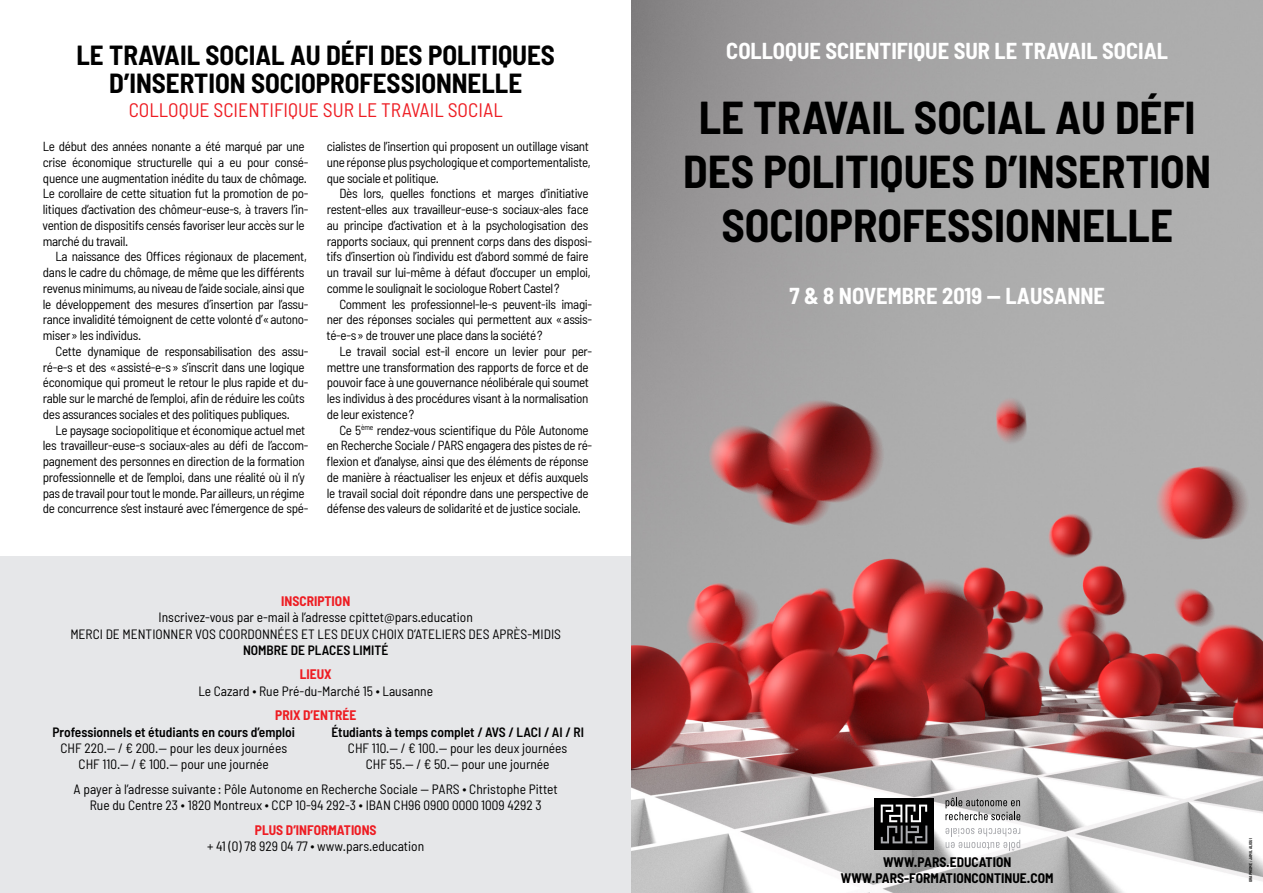
<style>
.page{position:relative;width:1263px;height:893px;background:#fff}
.page>*{position:absolute;margin:0;border:0;box-sizing:border-box;transform-origin:0 0}
.t1{font:700 semi-condensed 45px/54px "Barlow";color:#000;text-align:center}
.Item_de_l_horaire{font:700 semi-condensed 27px/28.5px "Barlow";color:#000;text-align:center}
.t2{font:700 semi-condensed 22.5px "Barlow";color:#fff}
.Item_de_l_horaire-2{font:semi-condensed 19.5px "Barlow";color:#ee1d23}
.Item_de_l_horaire-3{font:semi-condensed 13.5px/16.2px "Barlow";color:#000;text-align:center}
.Item_de_l_horaire-4{font:600 semi-condensed 13.5px "Barlow";color:#000}
.t3{font:700 semi-condensed 13.5px "Barlow";color:#000}
.Item_de_l_horaire-5{font:700 semi-condensed 13.5px "Barlow";color:#ee1d23}
.Item_de_l_horaire-6{font:semi-condensed 13.2px/15.8px "Barlow";letter-spacing:-.025em;color:#000}
.Item_de_l_horaire-7{font:600 semi-condensed 4.2px "Barlow";color:#000}
</style>
<div class="page">
<div style="left:0;top:556px;width:1263px;height:337px;background:#e6e7e9"></div>
<img style="left:631px;top:0;width:632px;height:893px">
<svg style="left:945px;top:798px;width:75px;height:22px;background:#a3a3a3"></svg>
<svg style="left:945px;top:828px;width:75px;height:22px"></svg>
<div style="left:874px;top:798px;width:60px;height:52px;background:#000"></div>
<svg style="left:881px;top:805px;width:46px;height:38px"></svg>
<p class="Item_de_l_horaire" style="left:76px;top:40px;width:480px">LE TRAVAIL SOCIAL AU DÉFI DES POLITIQUES<br>D’INSERTION SOCIOPROFESSIONNELLE</p>
<p class="Item_de_l_horaire-2" style="left:129px;top:98px;width:375px">COLLOQUE SCIENTIFIQUE SUR LE TRAVAIL SOCIAL</p>
<p class="Item_de_l_horaire-6" style="left:43px;top:138px;width:267px">Le début des années nonante a été marqué par une crise économique structurelle qui a eu pour consé&shy;quence une augmentation inédite du taux de chômage.<br>Le corollaire de cette situation fut la promotion de po&shy;litiques d’activation des chômeur-euse-s, à travers l’in&shy;vention de dispositifs censés favoriser leur accès sur le marché du travail.</p>
<p class="Item_de_l_horaire-6" style="left:43px;top:248px;width:267px;text-indent:13px">La naissance des Offices régionaux de placement, dans le cadre du chômage, de même que les différents revenus minimums, au niveau de l’aide sociale, ainsi que le développement des mesures d’insertion par l’assu&shy;rance invalidité témoignent de cette volonté d’«autono&shy;miser» les individus.</p>
<p class="Item_de_l_horaire-6" style="left:43px;top:343px;width:267px;text-indent:13px">Cette dynamique de responsabilisation des assu&shy;ré-e-s et des «assisté-e-s» s’inscrit dans une logique économique qui promeut le retour le plus rapide et du&shy;rable sur le marché de l’emploi, afin de réduire les coûts des assurances sociales et des politiques publiques.</p>
<p class="Item_de_l_horaire-6" style="left:43px;top:422px;width:267px;text-indent:13px">Le paysage sociopolitique et économique actuel met les travailleur-euse-s sociaux-ales au défi de l’accom&shy;pagnement des personnes en direction de la formation professionnelle et de l’emploi, dans une réalité où il n’y pas de travail pour tout le monde. Par ailleurs, un régime de concurrence s’est instauré avec l’émergence de spé-</p>
<p class="Item_de_l_horaire-6" style="left:327px;top:138px;width:265px">cialistes de l’insertion qui proposent un outillage visant une réponse plus psychologique et comportementaliste, que sociale et politique.</p>
<p class="Item_de_l_horaire-6" style="left:326px;top:185px;width:267px;text-indent:13px">Dès lors, quelles fonctions et marges d’initiative restent-elles aux travailleur-euse-s sociaux-ales face au principe d’activation et à la psychologisation des rapports sociaux, qui prennent corps dans des disposi&shy;tifs d’insertion où l’individu est d’abord sommé de faire un travail sur lui-même à défaut d’occuper un emploi, comme le soulignait le sociologue Robert Castel?</p>
<p class="Item_de_l_horaire-6" style="left:326px;top:296px;width:267px;text-align:justify;text-indent:13px">Comment les professionnel-le-s peuvent-ils imagi&shy;ner des réponses sociales qui permettent aux «assis&shy;té-e-s» de trouver une place dans la société?</p>
<p class="Item_de_l_horaire-6" style="left:327px;top:343px;width:267px;text-indent:13px">Le travail social est-il encore un levier pour per&shy;mettre une transformation des rapports de force et de pouvoir face à une gouvernance néolibérale qui soumet les individus à des procédures visant à la normalisation de leur existence?</p>
<p class="Item_de_l_horaire-6" style="left:326px;top:422px;width:267px;text-indent:13px">Ce 5<sup>ème</sup> rendez-vous scientifique du Pôle Autonome en Recherche Sociale / PARS engagera des pistes de ré&shy;flexion et d’analyse, ainsi que des éléments de réponse de manière à réactualiser les enjeux et défis auxquels le travail social doit répondre dans une perspective de défense des valeurs de solidarité et de justice sociale.</p>
<p class="Item_de_l_horaire-5" style="left:281px;top:593px;width:71px">INSCRIPTION</p>
<p class="Item_de_l_horaire-3" style="left:159px;top:609px;width:316px">Inscrivez-vous par e-mail à l’adresse cpittet@pars.education</p>
<p class="Item_de_l_horaire-3" style="left:70px;top:625px;width:492px">MERCI DE MENTIONNER VOS COORDONNÉES ET LES DEUX CHOIX D’ATELIERS DES APRÈS-MIDIS</p>
<p class="Item_de_l_horaire-4" style="left:243px;top:641px;width:147px">NOMBRE DE PLACES LIMITÉ</p>
<p class="Item_de_l_horaire-5" style="left:300px;top:666px;width:33px">LIEUX</p>
<p class="Item_de_l_horaire-3" style="left:198px;top:682px;width:236px">Le Cazard ∙ Rue Pré-du-Marché 15 ∙ Lausanne</p>
<p class="Item_de_l_horaire-5" style="left:275px;top:707px;width:83px">PRIX D’ENTRÉE</p>
<p class="Item_de_l_horaire-4" style="left:52px;top:723px;width:244px">Professionnels et étudiants en cours d’emploi</p>
<p class="Item_de_l_horaire-3" style="left:60px;top:739px;width:228px">CHF 220.— / € 200.— pour les deux journées</p>
<p class="Item_de_l_horaire-3" style="left:79px;top:756px;width:192px">CHF 110.— / € 100.— pour une journée</p>
<p class="Item_de_l_horaire-4" style="left:331px;top:723px;width:254px">Étudiants à temps complet / AVS / LACI / AI / RI</p>
<p class="Item_de_l_horaire-3" style="left:348px;top:739px;width:221px">CHF 110.— / € 100.— pour les deux journées</p>
<p class="Item_de_l_horaire-3" style="left:366px;top:756px;width:185px">CHF 55.— / € 50.— pour une journée</p>
<p class="Item_de_l_horaire-3" style="left:74px;top:780px;width:486px">A payer à l’adresse suivante : Pôle Autonome en Recherche Sociale — PARS ∙ Christophe Pittet<br>Rue du Centre 23 ∙ 1820 Montreux ∙ CCP 10-94 292-3 ∙ IBAN CH96 0900 0000 1009 4292 3</p>
<p class="Item_de_l_horaire-5" style="left:255px;top:821px;width:123px">PLUS D’INFORMATIONS</p>
<p class="Item_de_l_horaire-3" style="left:207px;top:837px;width:218px">+ 41 (0) 78 929 04 77 ∙ www.pars.education</p>
<p class="t2" style="left:726px;top:37px;width:443px">COLLOQUE SCIENTIFIQUE SUR LE TRAVAIL SOCIAL</p>
<p class="t1" style="left:683px;top:90px;width:529px">LE TRAVAIL SOCIAL AU DÉFI<br>DES POLITIQUES D’INSERTION<br>SOCIOPROFESSIONNELLE</p>
<p class="t2" style="left:789px;top:282px;width:317px">7 &amp; 8 NOVEMBRE 2019 — LAUSANNE</p>
<p class="t3" style="left:883px;top:854px;width:130px">WWW.PARS.EDUCATION</p>
<p class="t3" style="left:841px;top:870px;width:214px">WWW.PARS-FORMATIONCONTINUE.COM</p>
<p class="Item_de_l_horaire-7" style="left:1248px;top:882px;width:46px;rotate:-90deg">GRAPHISME: JAMIL ALIOUI</p>
</div>
